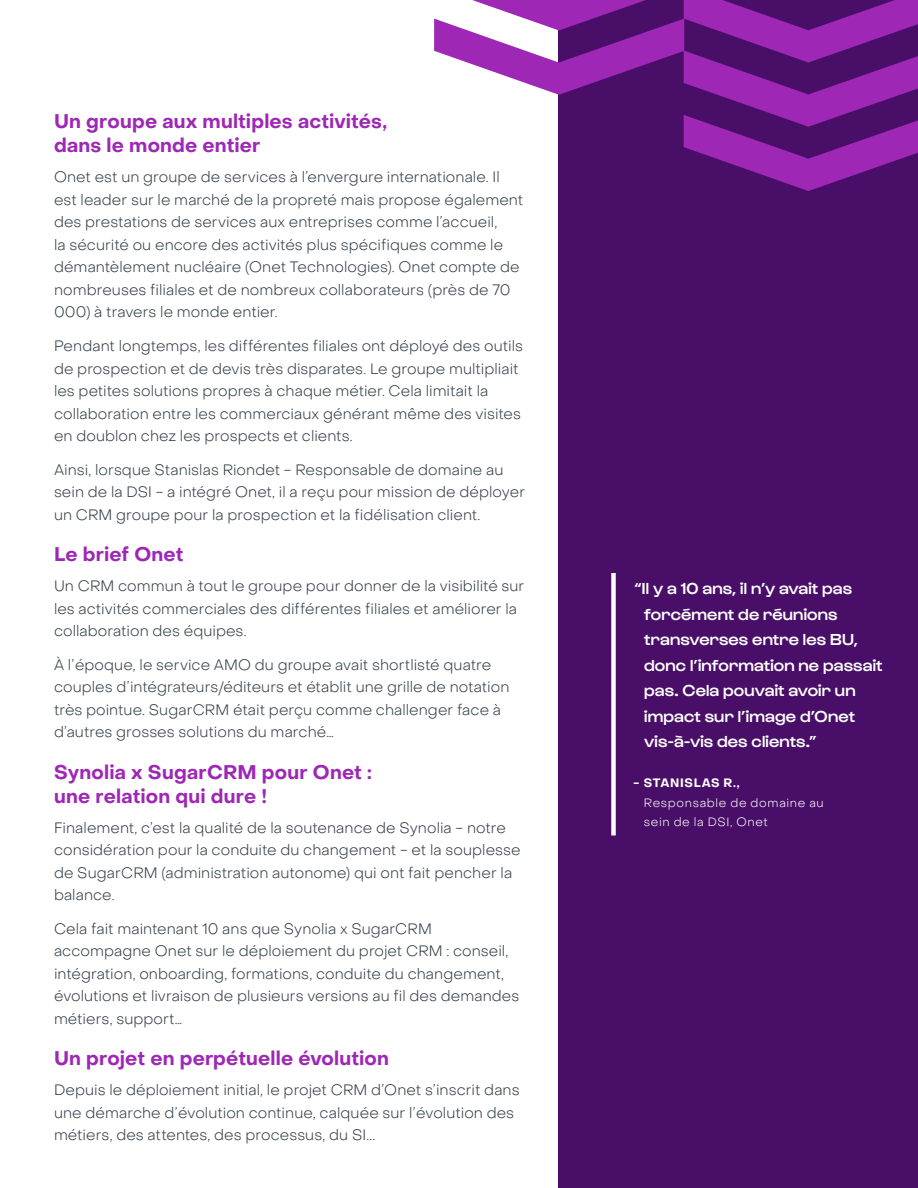
<style>
.page{position:relative;width:918px;height:1188px;background:#fff}
.page>*{position:absolute;margin:0;border:0;box-sizing:border-box;transform-origin:0 0}
.Body_-_Headline{font:700 19.5px/24px "Object Sans";letter-spacing:.01em;color:#9e28b5}
.Pull_Quote_-_Quote{font:500 16.5px/25.5px "Gustavo";letter-spacing:.01em;color:#fff}
.Body_-_Body{font:300 15px/22.5px "Object Sans";letter-spacing:.005em;color:#333f48}
.Pull_Quote_-_Attribute{font:300 12px/19.5px "Object Sans";letter-spacing:.055em;color:#fff}
.s1{font-weight:700}
</style>
<div class="page">
<div style="left:559px;top:0;width:359px;height:1188px;background:#490e67"></div>
<svg style="left:434px;top:0;width:484px;height:191px"></svg>
<div style="left:611px;top:573px;width:5px;height:263px;background:#fff"></div>
<p class="Body_-_Headline" style="left:54px;top:110px;width:335px">Un groupe aux multiples activités, dans le monde entier</p>
<p class="Body_-_Body" style="left:54px;top:166px;width:471px">Onet est un groupe de services à l’envergure internationale. Il est leader sur le marché de la propreté mais propose également des prestations de services aux entreprises comme l’accueil,<br>la sécurité ou encore des activités plus spécifiques comme le démantèlement nucléaire (Onet Technologies). Onet compte de nombreuses filiales et de nombreux collaborateurs (près de 70<br>000) à travers le monde entier.</p>
<p class="Body_-_Body" style="left:54px;top:335px;width:471px">Pendant longtemps, les différentes filiales ont déployé des outils de prospection et de devis très disparates. Le groupe multipliait les petites solutions propres à chaque métier. Cela limitait la collaboration entre les commerciaux générant même des visites en doublon chez les prospects et clients.</p>
<p class="Body_-_Body" style="left:54px;top:459px;width:473px">Ainsi, lorsque Stanislas Riondet - Responsable de domaine au sein de la DSI - a intégré Onet, il a reçu pour mission de déployer un CRM groupe pour la prospection et la fidélisation client.</p>
<p class="Body_-_Headline" style="left:54px;top:543px;width:131px">Le brief Onet</p>
<p class="Body_-_Body" style="left:54px;top:575px;width:472px">Un CRM commun à tout le groupe pour donner de la visibilité sur les activités commerciales des différentes filiales et améliorer la collaboration des équipes.</p>
<p class="Body_-_Body" style="left:54px;top:654px;width:457px">À l’époque, le service AMO du groupe avait shortlisté quatre couples d’intégrateurs/éditeurs et établit une grille de notation très pointue. SugarCRM était perçu comme challenger face à d’autres grosses solutions du marché…</p>
<p class="Body_-_Headline" style="left:54px;top:760px;width:319px">Synolia x SugarCRM pour Onet : une relation qui dure !</p>
<p class="Body_-_Body" style="left:54px;top:816px;width:468px">Finalement, c’est la qualité de la soutenance de Synolia - notre considération pour la conduite du changement - et la souplesse de SugarCRM (administration autonome) qui ont fait pencher la balance.</p>
<p class="Body_-_Body" style="left:54px;top:918px;width:467px">Cela fait maintenant 10 ans que Synolia x SugarCRM accompagne Onet sur le déploiement du projet CRM : conseil, intégration, onboarding, formations, conduite du changement, évolutions et livraison de plusieurs versions au fil des demandes métiers, support…</p>
<p class="Body_-_Headline" style="left:54px;top:1047px;width:336px">Un projet en perpétuelle évolution</p>
<p class="Body_-_Body" style="left:54px;top:1079px;width:467px">Depuis le déploiement initial, le projet CRM d’Onet s’inscrit dans une démarche d’évolution continue, calquée sur l’évolution des métiers, des attentes, des processus, du SI...</p>
<p class="Pull_Quote_-_Quote" style="left:644px;top:577px;width:240px;text-indent:-10px">“Il y a 10 ans, il n’y avait pas forcément de réunions transverses entre les BU, donc l’information ne passait pas. Cela pouvait avoir un impact sur l’image d’Onet vis-à-vis des clients.”</p>
<p class="Pull_Quote_-_Attribute" style="left:644px;top:773px;width:182px;text-indent:-10px"><span class="s1">- STANISLAS R.,<br></span>Responsable de domaine au sein de la DSI, Onet</p>
</div>
